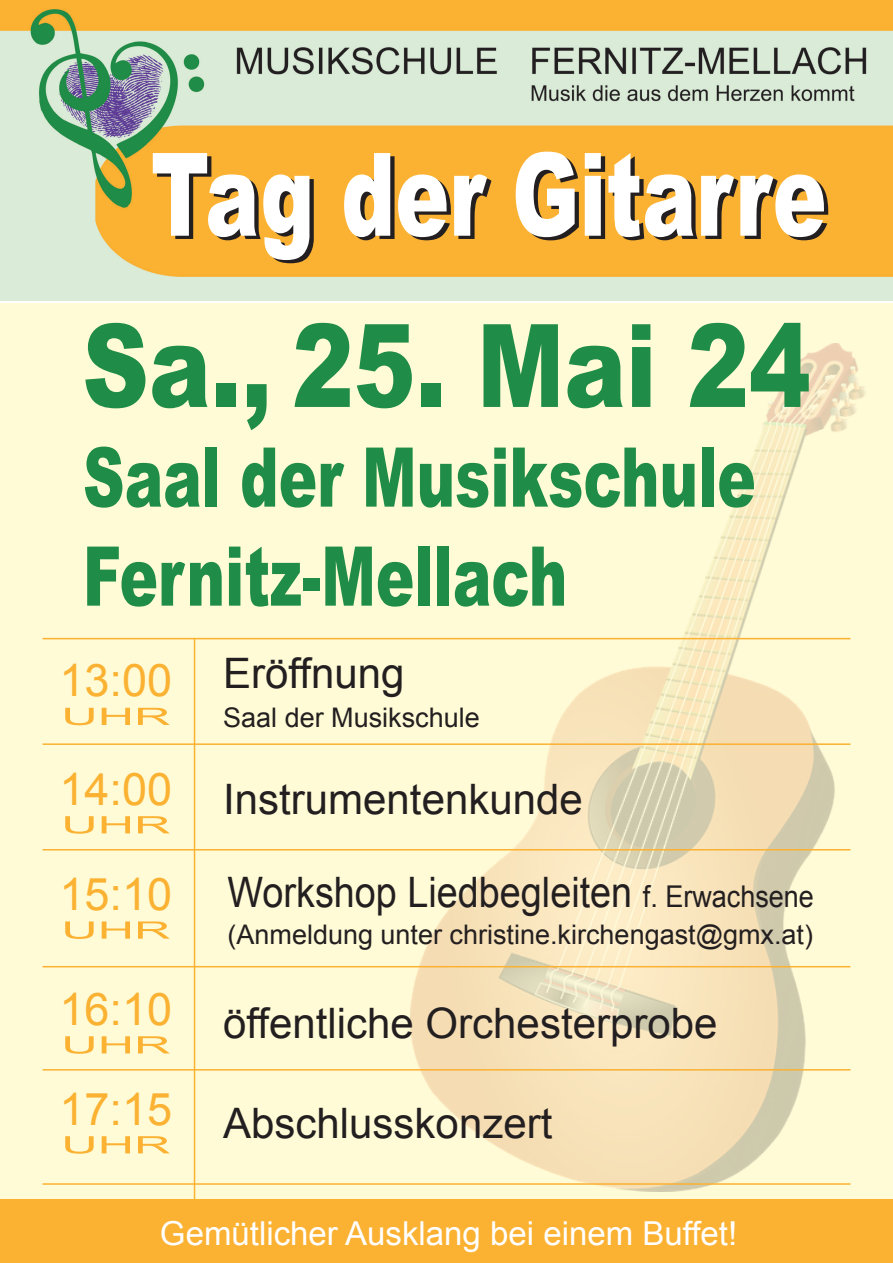
<style>
.page{position:relative;width:893px;height:1263px;background:#fff}
.page>*{position:absolute;margin:0;border:0;box-sizing:border-box;transform-origin:0 0}
.t1{font:900 115.5px "Arial";color:#231f20;scale:.7 1}
.t2{font:900 115.5px "Arial";color:#1f8c47;scale:.8 1}
.t3{font:900 82.5px/99px "Arial";color:#1f8c47;scale:.7 1}
.t4{font:45px "Arial";color:#fbb131}
.t5{font:42px "Arial";color:#231f20}
.t6{font:42px "Arial";color:#231f20;scale:.9 1}
.t7{font:33px "Arial";color:#fff}
.t8{font:27px "Arial";color:#231f20}
.t9{font:24px "Arial";color:#fbb131;scale:2.1 1}
.s1{font-size:30px}
</style>
<div class="page">
<div style="left:0;top:304px;width:893px;height:959px;background:#fffbd6"></div>
<img style="left:410px;top:343px;width:455px;height:848px">
<img style="left:0;top:0;width:893px;height:301px">
<div style="left:0;top:1199px;width:893px;height:64px;background:#fbb131"></div>
<hr style="left:194px;top:639px;width:1px;height:570px;background:#fbb131">
<hr style="left:43px;top:743px;width:807px;height:2px;background:#fbb131">
<hr style="left:43px;top:849px;width:807px;height:1px;background:#fbb131">
<hr style="left:43px;top:966px;width:807px;height:1px;background:#fbb131">
<hr style="left:43px;top:1069px;width:807px;height:1px;background:#fbb131">
<hr style="left:43px;top:1183px;width:807px;height:2px;background:#fbb131">
<hr style="left:43px;top:638px;width:807px;height:1px;background:#fbb131">
<h1 class="t1" style="left:155px;top:114px;width:967px">Tag der Gitarre</h1>
<h1 class="t2" style="left:82px;top:282px;width:912px">Sa., 25. Mai 24</h1>
<h2 class="t3" style="left:83px;top:425px;width:963px">Saal der Musikschule<br>Fernitz-Mellach</h2>
<p class="t4" style="left:60px;top:651px;width:114px">13:00</p>
<p class="t9" style="left:61px;top:701px;width:53px">Uhr</p>
<p class="t4" style="left:60px;top:759px;width:114px">14:00</p>
<p class="t9" style="left:61px;top:809px;width:53px">Uhr</p>
<p class="t4" style="left:60px;top:864px;width:114px">15:10</p>
<p class="t9" style="left:61px;top:914px;width:53px">Uhr</p>
<p class="t4" style="left:60px;top:979px;width:114px">16:10</p>
<p class="t9" style="left:61px;top:1029px;width:53px">Uhr</p>
<p class="t4" style="left:60px;top:1079px;width:114px">17:15</p>
<p class="t9" style="left:61px;top:1129px;width:53px">Uhr</p>
<p class="t5" style="left:223px;top:645px;width:183px">Eröffnung</p>
<p class="t8" style="left:223px;top:699px;width:258px">Saal der Musikschule</p>
<p class="t5" style="left:223px;top:772px;width:361px">Instrumentenkunde</p>
<p class="t6" style="left:227px;top:864px;width:653px">Workshop Liedbegleiten <span class="s1">f. Erwachsene</span></p>
<p class="t8" style="left:227px;top:917px;width:587px">(Anmeldung unter christine.kirchengast@gmx.at)</p>
<p class="t5" style="left:223px;top:996px;width:496px">öffentliche Orchesterprobe</p>
<p class="t5" style="left:223px;top:1096px;width:331px">Abschlusskonzert</p>
<p class="t7" style="left:160px;top:1211px;width:579px">Gemütlicher Ausklang bei einem Buffet!</p>
</div>
